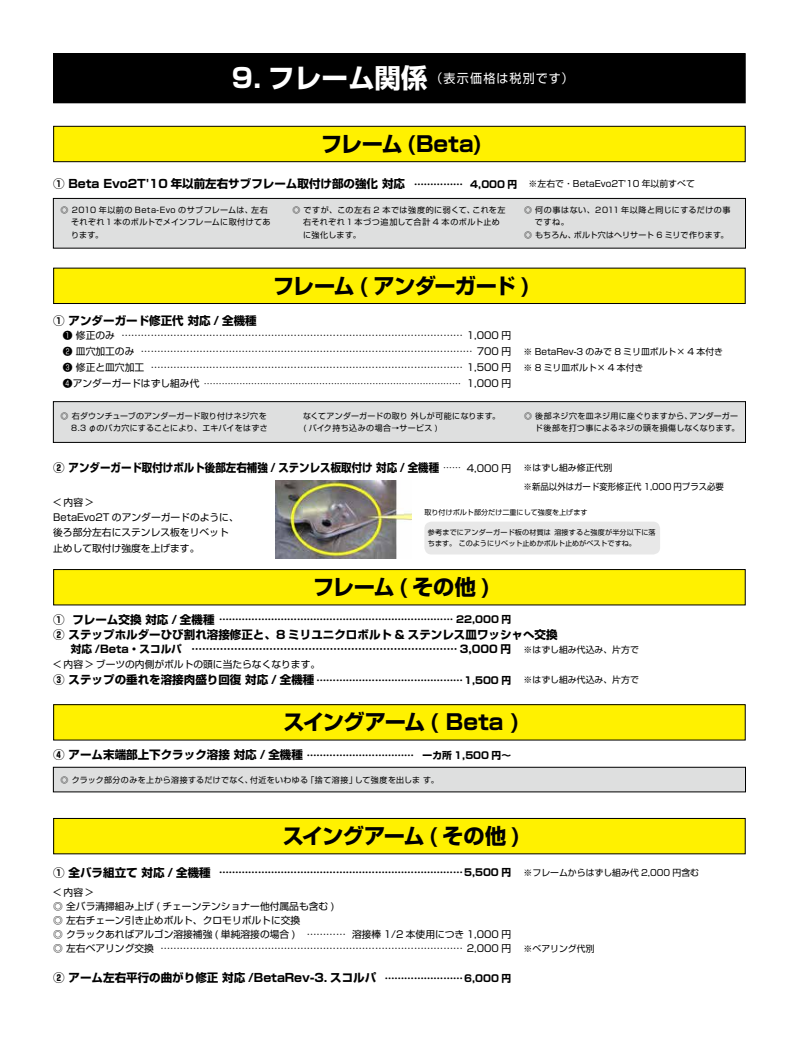
<style>
.page{position:relative;width:798px;height:1053px;background:#fff}
.page>*{position:absolute;margin:0;border:0;box-sizing:border-box;transform-origin:0 0}
.t1{font:700 21.25px "Shin Go Pro";letter-spacing:-.03em;color:#000}
.t2{font:700 21.25px "Shin Go Pro";color:#000}
.t3{font:12.38px "Shin Go Pro";letter-spacing:.095em;color:#fff}
.t4{font:700 11.5px "Shin Go Pro";color:#000}
.t5{font:700 10.62px "Shin Go Pro";color:#000}
.t6{font:9.75px/14.1px "Shin Go Pro";color:#000}
.t7{font:700 9.75px "Shin Go Pro";color:#000}
.t8{font:8.88px/18.9px "Shin Go Pro";color:#000}
.t9{font:8px/12.4px "Shin Go Pro";letter-spacing:.04em;color:#000}
.t10{font:8px/12.4px "Shin Go Pro";letter-spacing:.02em;color:#000;text-align:right}
.t11{font:8px "Shin Go Pro";letter-spacing:.005em;color:#000}
.t12{font:7.12px/10.6px "Shin Go Pro";letter-spacing:.02em;color:#000}
.t13{font:7.12px "Shin Go Pro";color:#000}
.s1{font-weight:700;font-size:26.62px}
.s2{font-size:9.75px}
.s3{font-weight:400;font-size:8.88px}
.s4{font-weight:400;font-size:9.75px}
.s5{font-size:11.5px}
</style>
<div class="page">
<div style="left:54px;top:268px;width:691px;height:35px;background:#fff100"></div>
<div style="left:53px;top:268px;width:692px;height:36px;border:1px solid #000"></div>
<div style="left:53px;top:401px;width:692px;height:41px;background:#dedfdf"></div>
<div style="left:53px;top:401px;width:692px;height:41px;border:1px solid #000"></div>
<div style="left:54px;top:569px;width:691px;height:36px;background:#fff100"></div>
<div style="left:53px;top:569px;width:692px;height:36px;border:1px solid #000"></div>
<div style="left:54px;top:704px;width:691px;height:36px;background:#fff100"></div>
<div style="left:53px;top:704px;width:692px;height:36px;border:1px solid #000"></div>
<div style="left:53px;top:767px;width:692px;height:24px;background:#dedfdf"></div>
<div style="left:53px;top:767px;width:692px;height:25px;border:1px solid #000"></div>
<div style="left:54px;top:818px;width:691px;height:35px;background:#fff100"></div>
<div style="left:53px;top:818px;width:692px;height:36px;border:1px solid #000"></div>
<div style="left:54px;top:126px;width:691px;height:36px;background:#fff100"></div>
<div style="left:53px;top:126px;width:692px;height:36px;border:1px solid #000"></div>
<div style="left:53px;top:198px;width:692px;height:50px;background:#dedfdf"></div>
<div style="left:53px;top:198px;width:692px;height:50px;border:1px solid #000"></div>
<div style="left:54px;top:54px;width:691px;height:49px;background:#000"></div>
<div style="left:53px;top:53px;width:692px;height:50px;border:1px solid #000"></div>
<div style="left:424px;top:521px;width:235px;height:33px;background:#e8e8e8;border-radius:7px"></div>
<img style="left:276px;top:480px;width:135px;height:78px">
<p class="t3" style="left:231px;top:68px;width:343px"><span class="s1">9. フレーム関係</span> （表示価格は税別です）</p>
<h1 class="t2" style="left:321px;top:127px;width:163px">フレーム (Beta)</h1>
<p class="t4" style="left:53px;top:175px;width:643px">① Beta Evo2T'10 年以前左右サブフレーム取付け部の強化 対応 <span class="s2">…………… 4,000 円</span> <span class="s3">※左右で・BetaEvo2T'10 年以前すべて</span></p>
<p class="t9" style="left:71px;top:202px;width:201px;text-indent:-11px">◎ 2010 年以前の Beta-Evo のサブフレームは、左右それぞれ 1 本のボルトでメインフレームに取付けてあります。</p>
<p class="t9" style="left:303px;top:202px;width:204px;text-indent:-11px">◎ ですが、この左右 2 本では強度的に弱くて、これを左右それぞれ 1 本づつ追加して合計 4 本のボルト止めに強化します。</p>
<p class="t9" style="left:524px;top:202px;width:208px">◎ 何の事はない、2011 年以降と同じにするだけの事</p>
<p class="t9" style="left:534px;top:215px;width:35px">ですね。</p>
<p class="t11" style="left:524px;top:228px;width:206px">◎ もちろん、ボルト穴はヘリサート 6 ミリで作ります。</p>
<h1 class="t1" style="left:273px;top:269px;width:258px">フレーム ( アンダーガード )</h1>
<p class="t4" style="left:53px;top:311px;width:205px">① アンダーガード修正代 対応 / 全機種</p>
<p class="t6" style="left:53px;top:326px;width:459px;line-height:16px">　❶ 修正のみ …………………………………………………………………………………………… 1,000 円　❷ 皿穴加工のみ ………………………………………………………………………………………… 700 円</p>
<p class="t8" style="left:523px;top:341px;width:201px">※ BetaRev-3 のみで 8 ミリ皿ボルト× 4 本付き</p>
<p class="t6" style="left:53px;top:359px;width:459px">　❸ 修正と皿穴加工 …………………………………………………………………………………… 1,500 円</p>
<p class="t8" style="left:523px;top:357px;width:121px">※ 8 ミリ皿ボルト× 4 本付き</p>
<p class="t8" style="left:53px;top:373px;width:459px"><span class="s2">　❹アンダーガードはずし組み代</span> …………………………………………………………………………… <span class="s2">1,000 円</span></p>
<p class="t10" style="left:61px;top:408px;width:208px">◎ 右ダウンチューブのアンダーガード取り付けネジ穴を<br>8.3 φのバカ穴にすることにより、エキパイをはずさ</p>
<p class="t9" style="left:292px;top:408px;width:209px;text-indent:11px">なくてアンダーガードの取り 外しが可能になります。　 ( バイク持ち込みの場合→サービス )</p>
<p class="t9" style="left:524px;top:408px;width:216px;text-align:right">◎ 後部ネジ穴を皿ネジ用に座ぐりますから、アンダーガード後部を打つ事によるネジの頭を損傷しなくなります。</p>
<p class="t4" style="left:53px;top:458px;width:459px">② アンダーガード取付けボルト後部左右補強 / ステンレス板取付け 対応 / 全機種 <span class="s3">……</span> <span class="s4">4,000 円</span></p>
<p class="t8" style="left:523px;top:457px;width:202px">※はずし組み修正代別<br>※新品以外はガード変形修正代 1,000 円プラス必要</p>
<p class="t6" style="left:53px;top:494px;width:187px;line-height:15px">&lt;内容&gt;<br>BetaEvo2T のアンダーガードのように、後ろ部分左右にステンレス板をリベット止めして取付け強度を上げます。</p>
<h1 class="t1" style="left:313px;top:570px;width:179px">フレーム ( その他 )</h1>
<p class="t7" style="left:53px;top:611px;width:459px"><span class="s5">① フレーム交換 対応 / 全機種</span> ……………………………………………………………… 22,000 円</p>
<p class="t4" style="left:53px;top:625px;width:506px">② ステップホルダーひび割れ溶接修正と、8 ミリユニクロボルト &amp; ステンレス皿ワッシャへ交換</p>
<p class="t5" style="left:57px;top:640px;width:583px">　 対応 /Beta・スコルパ ………………………………………………………………… 3,000 円 <span class="s3">※はずし組み代込み、片方で</span></p>
<p class="t6" style="left:53px;top:655px;width:268px">&lt; 内容 &gt; ブーツの内側がボルトの頭に当たらなくなります。</p>
<p class="t4" style="left:53px;top:670px;width:459px">③ ステップの垂れを溶接肉盛り回復 対応 / 全機種 <span class="s2">………………………………………1,500 円</span></p>
<p class="t8" style="left:523px;top:669px;width:117px">※はずし組み代込み、片方で</p>
<h1 class="t1" style="left:283px;top:705px;width:238px">スイングアーム ( Beta )</h1>
<p class="t4" style="left:53px;top:745px;width:459px">④ アーム末端部上下クラック溶接 対応 / 全機種 <span class="s2">…………………………… 一カ所 1,500 円〜</span></p>
<p class="t9" style="left:61px;top:772px;width:379px">◎ クラック部分のみを上から溶接するだけでなく、付近をいわゆる「捨て溶接」して強度を出しま す。</p>
<p class="t13" style="left:424px;top:507px;width:164px">取り付けボルト部分だけ二重にして強度を上げます</p>
<p class="t12" style="left:428px;top:526px;width:229px">参考までにアンダーガード板の材質は 溶接すると強度が半分以下に落ちます。 このようにリベット止めかボルト止めがベストですね。</p>
<h1 class="t1" style="left:283px;top:819px;width:239px">スイングアーム ( その他 )</h1>
<p class="t7" style="left:53px;top:864px;width:459px"><span class="s5">① 全バラ組立て 対応 / 全機種</span> …………………………………………………………………5,500 円</p>
<p class="t8" style="left:523px;top:862px;width:177px">※フレームからはずし組み代 2,000 円含む</p>
<p class="t6" style="left:53px;top:883px;width:459px">&lt;内容&gt;<br>◎ 全バラ清掃組み上げ ( チェーンテンショナー他付属品も含む )<br>◎ 左右チェーン引き止めボルト、クロモリボルトに交換<br>◎ クラックあればアルゴン溶接補強 ( 単純溶接の場合 ) ………… 溶接棒 1/2 本使用につき 1,000 円◎ 左右ベアリング交換 ………………………………………………………………………………… 2,000 円</p>
<p class="t8" style="left:523px;top:938px;width:72px">※ベアリング代別</p>
<p class="t4" style="left:53px;top:968px;width:459px">② アーム左右平行の曲がり修正 対応 /BetaRev-3. スコルパ <span class="s2">……………………6,000 円</span></p>
</div>
